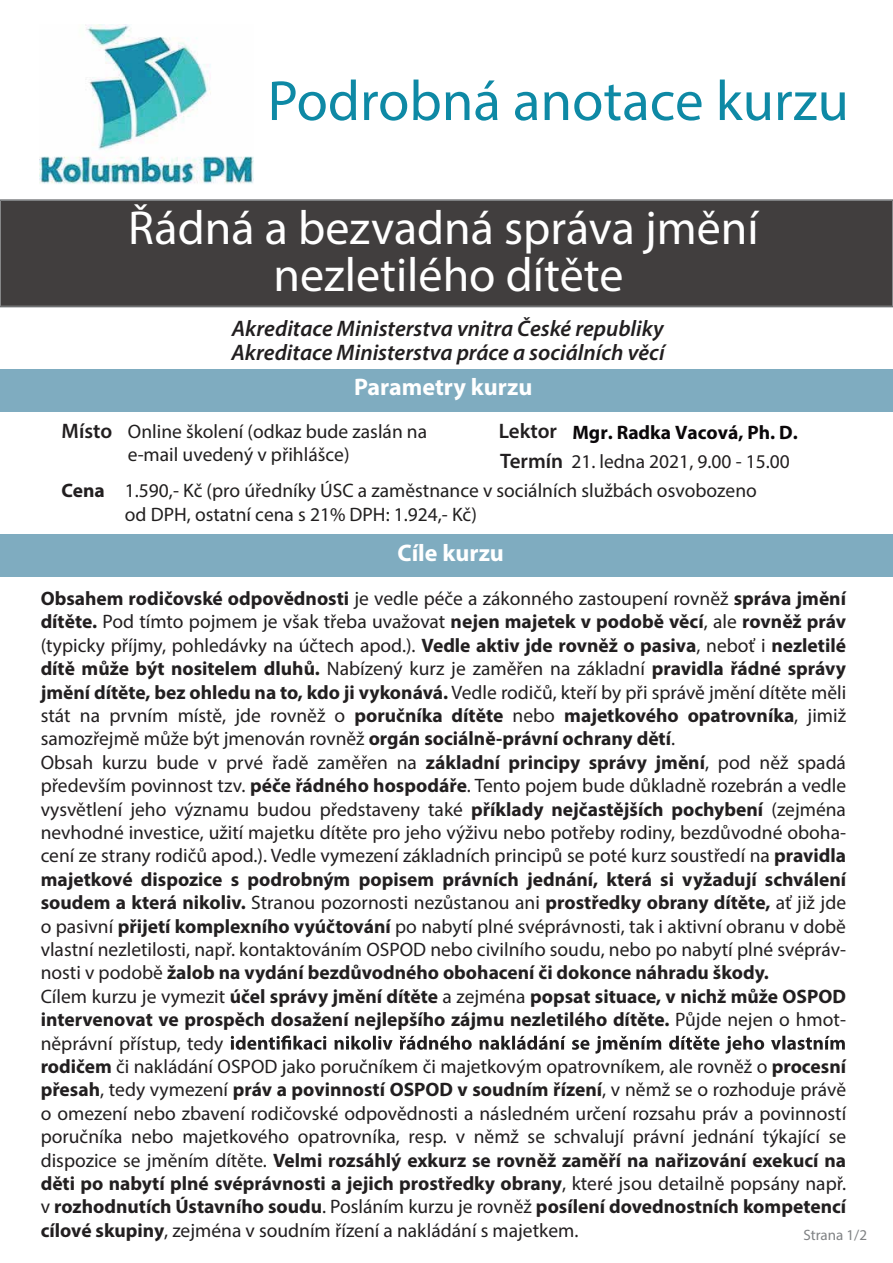
<style>
.page{position:relative;width:893px;height:1263px;background:#fff}
.page>*{position:absolute;margin:0;border:0;box-sizing:border-box;transform-origin:0 0}
.t1{font:57px "Myriad Pro";color:#0e89a5}
.t2{font:48px/47.1px "Myriad Pro";color:#fff;text-align:center}
.t3{font:700 24px "Myriad Pro";color:#fff}
.t4{font:italic 600 22.5px "Myriad Pro";color:#221f20}
.t5{font:600 21px "Myriad Pro";color:#221f20}
.t6{font:19.5px/23.4px "Myriad Pro";color:#221f20}
.t7{font:19.5px/36px "Myriad Pro";color:#211f1f}
.t8{font:700 19.5px "Myriad Pro";color:#0a0709}
.t9{font:700 19.5px "Myriad Pro";color:#221f20}
.t10{font:15px "Myriad Pro";color:#808284}
.s1{font-weight:600;font-size:21px}
.s2{font-weight:700}
</style>
<div class="page">
<div style="left:0;top:199px;width:893px;height:108px;background:#413e3e"></div>
<div style="left:0;top:369px;width:893px;height:42px;background:#7facc0"></div>
<div style="left:0;top:534px;width:893px;height:42px;background:#7facc0"></div>
<svg style="left:231px;top:1035px;width:614px;height:19px"></svg>
<img style="left:39px;top:24px;width:215px;height:160px">
<h1 class="t1" style="left:268px;top:66px;width:583px">Podrobná anotace kurzu</h1>
<h2 class="t2" style="left:128px;top:203px;width:632px">Řádná a bezvadná správa jmění nezletilého dítěte</h2>
<p class="t4" style="left:232px;top:314px;width:433px">Akreditace Ministerstva vnitra České republiky</p>
<p class="t5" style="left:62px;top:418px;width:52px">Místo</p>
<p class="t9" style="left:62px;top:477px;width:45px">Cena</p>
<p class="t4" style="left:231px;top:338px;width:435px">Akreditace Ministerstva práce a sociálních věcí</p>
<p class="t3" style="left:354px;top:371px;width:180px">Parametry kurzu</p>
<p class="t5" style="left:499px;top:418px;width:60px">Lektor</p>
<p class="t7" style="left:128px;top:413px;width:301px">Online školení (odkaz bude zaslán na</p>
<p class="t8" style="left:572px;top:419px;width:227px">Mgr. Radka Vacová, Ph. D.</p>
<p class="t7" style="left:125px;top:436px;width:633px">e-mail uvedený v přihlášce)<br>1.590,- Kč (pro úředníky ÚSC a zaměstnance v sociálních službách osvobozeno</p>
<p class="t7" style="left:125px;top:496px;width:353px">od DPH, ostatní cena s 21% DPH: 1.924,- Kč)</p>
<p class="t6" style="left:500px;top:449px;width:291px"><span class="s1">Termín</span> 21. ledna 2021, 9.00 - 15.00</p>
<p class="t3" style="left:398px;top:537px;width:108px">Cíle kurzu</p>
<p class="t6" style="left:41px;top:586px;width:807px"><span class="s2">Obsahem rodičovské odpovědnosti</span> je vedle péče a zákonného zastoupení rovněž <span class="s2">správa jmění dítěte.</span> Pod tímto pojmem je však třeba uvažovat <span class="s2">nejen majetek v podobě věcí</span>, ale <span class="s2">rovněž práv </span>(typicky příjmy, pohledávky na účtech apod.). <span class="s2">Vedle aktiv jde rovněž o pasiva</span>, neboť i <span class="s2">nezletilé dítě může být nositelem dluhů.</span> Nabízený kurz je zaměřen na základní <span class="s2">pravidla řádné správy jmění dítěte, bez ohledu na to, kdo ji vykonává.</span> Vedle rodičů, kteří by při správě jmění dítěte měli stát na prvním místě, jde rovněž o <span class="s2">poručníka dítěte</span> nebo <span class="s2">majetkového opatrovníka</span>, jimiž samozřejmě může být jmenován rovněž <span class="s2">orgán sociálně-právní ochrany dětí</span>.<br>Obsah kurzu bude v prvé řadě zaměřen na <span class="s2">základní principy správy jmění</span>, pod něž spadá především povinnost tzv. <span class="s2">péče řádného hospodáře</span>. Tento pojem bude důkladně rozebrán a vedle vysvětlení jeho významu budou představeny také <span class="s2">příklady nejčastějších pochybení</span> (zejména nevhodné investice, užití majetku dítěte pro jeho výživu nebo potřeby rodiny, bezdůvodné oboha&shy;cení ze strany rodičů apod.). Vedle vymezení základních principů se poté kurz soustředí na <span class="s2">pravidla majetkové dispozice s podrobným popisem právních jednání, která si vyžadují schválení soudem a která nikoliv.</span> Stranou pozornosti nezůstanou ani <span class="s2">prostředky obrany dítěte,</span> ať již jde o pasivní <span class="s2">přijetí komplexního vyúčtování</span> po nabytí plné svéprávnosti, tak i aktivní obranu v době vlastní nezletilosti, např. kontaktováním OSPOD nebo civilního soudu, nebo po nabytí plné svépráv&shy;nosti v podobě <span class="s2">žalob na vydání bezdůvodného obohacení či dokonce náhradu škody.<br></span>Cílem kurzu je vymezit <span class="s2">účel správy jmění dítěte</span> a zejména <span class="s2">popsat situace, v nichž může OSPOD intervenovat ve prospěch dosažení nejlepšího zájmu nezletilého dítěte.</span> Půjde nejen o hmot&shy;něprávní přístup, tedy<br><span class="s2">rodičem</span> či nakládání OSPOD jako poručníkem či majetkovým opatrovníkem, ale rovněž o <span class="s2">procesní přesah</span>, tedy vymezení <span class="s2">práv a povinností OSPOD v soudním řízení</span>, v němž se o rozhoduje právě o omezení nebo zbavení rodičovské odpovědnosti a následném určení rozsahu práv a povinností poručníka nebo majetkového opatrovníka, resp. v němž se schvalují právní jednání týkající se dispozice se jměním dítěte. <span class="s2">Velmi rozsáhlý exkurz se rovněž zaměří na nařizování exekucí na děti po nabytí plné svéprávnosti a jejich prostředky obrany</span>, které jsou detailně popsány např. v <span class="s2">rozhodnutích Ústavního soudu</span>. Posláním kurzu je rovněž <span class="s2">posílení dovednostních kompetencí cílové skupiny</span>, zejména v soudním řízení a nakládání s majetkem.</p>
<p class="t10" style="left:803px;top:1225px;width:65px">Strana 1/2</p>
</div>
